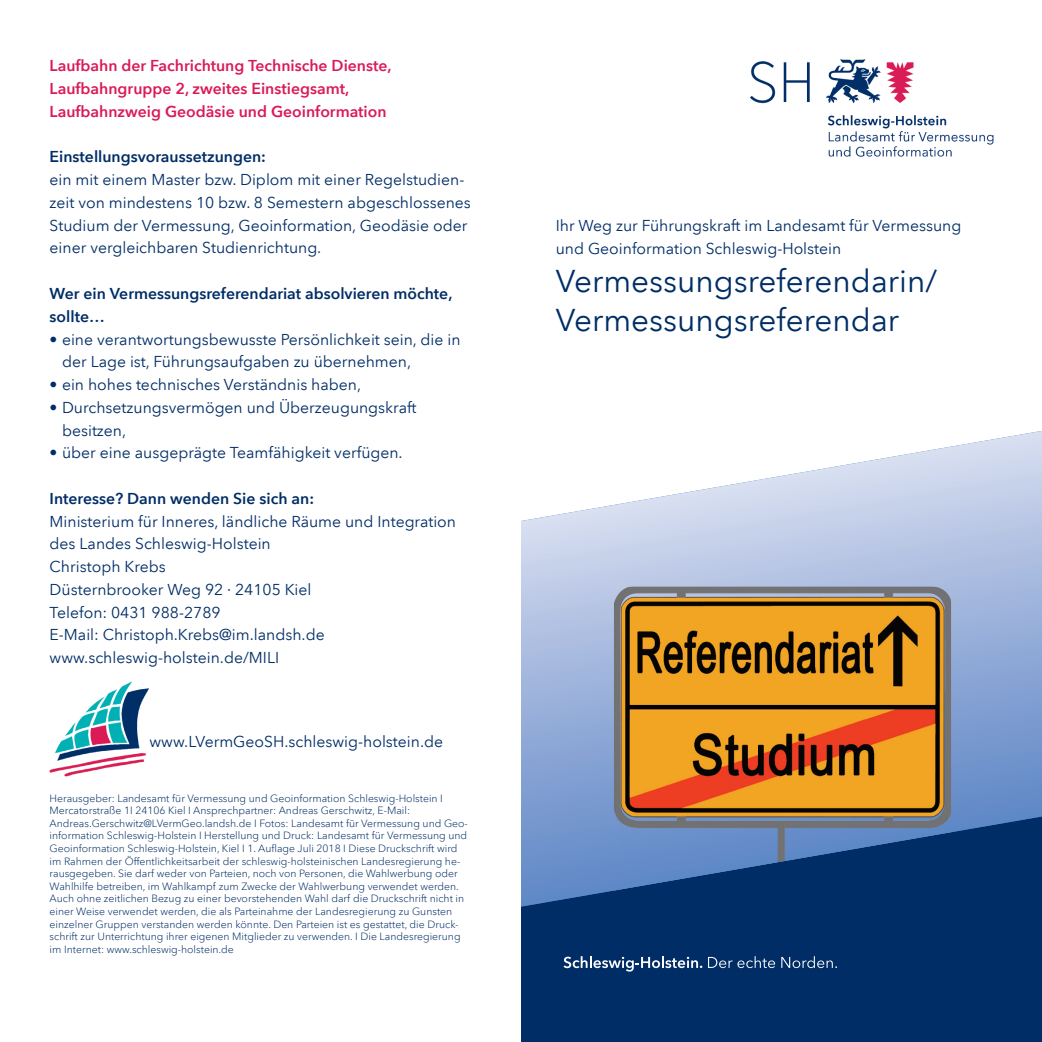
<style>
.page{position:relative;width:1042px;height:1042px;background:#fff}
.page>*{position:absolute;margin:0;border:0;box-sizing:border-box;transform-origin:0 0}
.t1{font:31.5px/38.5px "Avenir Next LT Pro";color:#002d66}
.t2{font:15.75px/22.8px "Avenir Next LT Pro";color:#002d66}
.t3{font:600 15.75px/22.8px "Avenir Next LT Pro";color:#da1a57}
.t4{font:600 15.75px/22.8px "Avenir Next LT Pro";color:#002d66}
.t5{font:300 10.5px/12.6px "Avenir Next LT Pro";color:#002d66}
</style>
<div class="page">
<div style="left:521px;top:630px;width:521px;height:412px;background:#002d66"></div>
<svg style="left:521px;top:431px;width:521px;height:475px"></svg>
<img style="left:614px;top:586px;width:337px;height:304px">
<svg style="left:563px;top:956px;width:139px;height:15px"></svg>
<svg style="left:708px;top:956px;width:67px;height:12px"></svg>
<svg style="left:781px;top:956px;width:56px;height:12px"></svg>
<img style="left:750px;top:60px;width:244px;height:97px">
<img style="left:50px;top:681px;width:99px;height:95px">
<h2 class="t3" style="left:50px;top:54px;width:343px">Laufbahn der Fachrichtung Technische Dienste,<br>Laufbahngruppe 2, zweites Einstiegsamt,<br>Laufbahnzweig Geodäsie und Geoinformation</h2>
<h2 class="t4" style="left:50px;top:145px;width:218px">Einstellungsvoraussetzungen:</h2>
<h2 class="t2" style="left:50px;top:168px;width:423px">ein mit einem Master bzw. Diplom mit einer Regelstudien&shy;zeit von mindestens 10 bzw. 8 Semestern abgeschlossenes Studium der Vermessung, Geoinformation, Geodäsie oder einer vergleichbaren Studienrichtung.</h2>
<h2 class="t4" style="left:50px;top:282px;width:404px">Wer ein Vermessungsreferendariat absolvieren möchte, sollte…</h2>
<h2 class="t2" style="left:62px;top:327px;width:400px;text-indent:-12px">• eine verantwortungsbewusste Persönlichkeit sein, die in der Lage ist, Führungsaufgaben zu übernehmen,</h2>
<h2 class="t2" style="left:50px;top:373px;width:313px">• ein hohes technisches Verständnis haben,</h2>
<h2 class="t2" style="left:62px;top:396px;width:356px;text-indent:-12px">• Durchsetzungsvermögen und Überzeugungskraft besitzen,</h2>
<h2 class="t2" style="left:50px;top:441px;width:354px">• über eine ausgeprägte Teamfähigkeit verfügen.</h2>
<h2 class="t4" style="left:50px;top:487px;width:266px">Interesse? Dann wenden Sie sich an:</h2>
<p class="t2" style="left:50px;top:509px;width:408px">Ministerium für Inneres, ländliche Räume und Integration des Landes Schleswig-Holstein<br>Christoph Krebs<br>Düsternbrooker Weg 92 ⋅ 24105 Kiel<br>Telefon: 0431 988-2789<br>E-Mail: Christoph.Krebs@im.landsh.de www.schleswig-holstein.de/MILI</p>
<h2 class="t2" style="left:150px;top:730px;width:295px">www.LVermGeoSH.schleswig-holstein.de</h2>
<p class="t5" style="left:50px;top:791px;width:420px">Herausgeber: Landesamt für Vermessung und Geoinformation Schleswig-Holstein I Mercatorstraße 1I 24106 Kiel I Ansprechpartner: Andreas Gerschwitz, E-Mail:<br>Andreas.Gerschwitz@LVermGeo.landsh.de I Fotos: Landesamt für Vermessung und Geo&shy;information Schleswig-Holstein I Herstellung und Druck: Landesamt für Vermessung und Geoinformation Schleswig-Holstein, Kiel I 1. Auflage Juli 2018 I Diese Druckschrift wird im Rahmen der Öffentlichkeitsarbeit der schleswig-holsteinischen Landesregierung he&shy;rausgegeben. Sie darf weder von Parteien, noch von Personen, die Wahlwerbung oder Wahlhilfe betreiben, im Wahlkampf zum Zwecke der Wahlwerbung verwendet werden.<br>Auch ohne zeitlichen Bezug zu einer bevorstehenden Wahl darf die Druckschrift nicht in einer Weise verwendet werden, die als Parteinahme der Landesregierung zu Gunsten einzelner Gruppen verstanden werden könnte. Den Parteien ist es gestattet, die Druck&shy;schrift zur Unterrichtung ihrer eigenen Mitglieder zu verwenden. I Die Landesregierung im Internet: www.schleswig-holstein.de</p>
<h2 class="t2" style="left:556px;top:214px;width:407px">Ihr Weg zur Führungskraft im Landesamt für Vermessung und Geoinformation Schleswig-Holstein</h2>
<h1 class="t1" style="left:556px;top:261px;width:383px">Vermessungsreferendarin/<br>Vermessungsreferendar</h1>
</div>
